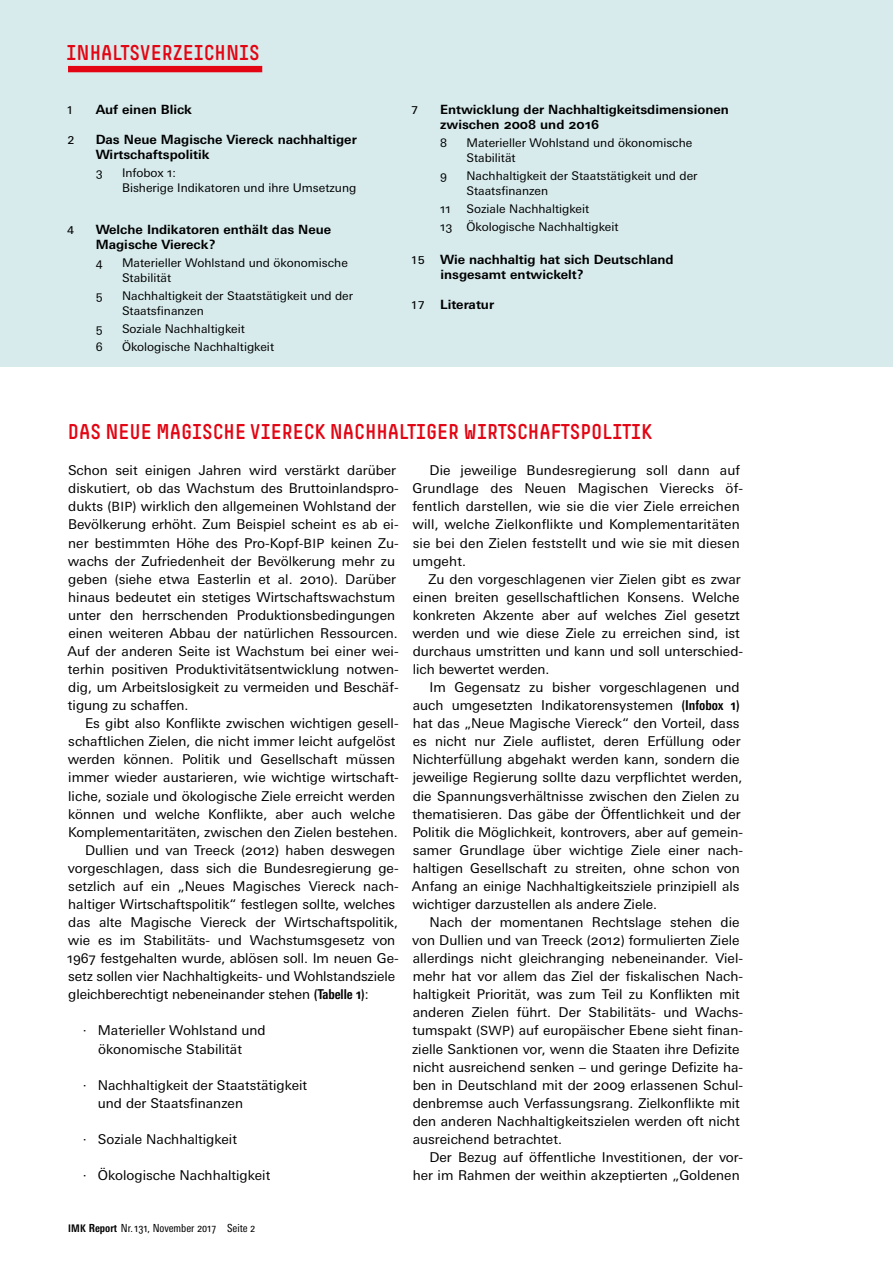
<style>
.page{position:relative;width:893px;height:1263px;background:#fff}
.page>*{position:absolute;margin:0;border:0;box-sizing:border-box;transform-origin:0 0}
.Ü1_Hauptüberschrift{font:21px "Simple HBS";color:#e30513}
.IHV_Haupt-Eintrag{font:14.4px "Univers Next Pro";color:#000}
.Grundtext{font:13.5px/18px "Univers Next Pro";color:#000}
.Grundtext_o_E{font:13.5px/18px "Univers Next Pro";color:#000}
.Vor_Auflistung__-zäh{font:13.5px/18px "Univers Next Pro";letter-spacing:-.005em;color:#000}
.IHV_Haupt-Eintrag-2{font:700 12.75px/15px "Univers Next Pro";color:#000}
.IHV_untergeordneter{font:12px/15px "Univers Next Pro";color:#000}
.Fußzeile{font:condensed 11.1px "Univers Next Pro";color:#000}
.s1{font-weight:400;font-size:14.4px}
.s2{font-size:12.75px}
.s3{font-weight:700;font-stretch:condensed}
.s4{font-weight:700;font-size:10.5px}
.s5{font-weight:700}
</style>
<div class="page">
<div style="left:0;top:0;width:893px;height:367px;background:#d7ebed"></div>
<div style="left:68px;top:66px;width:194px;height:6px;background:#e30513"></div>
<h1 class="Ü1_Hauptüberschrift" style="left:67px;top:40px;width:195px">INHALTSVERZEICHNIS</h1>
<p class="IHV_Haupt-Eintrag" style="left:66px;top:100px;width:9px">1</p>
<p class="IHV_Haupt-Eintrag-2" style="left:96px;top:102px;width:98px">Auf einen Blick</p>
<p class="IHV_Haupt-Eintrag" style="left:68px;top:130px;width:9px">2</p>
<p class="IHV_Haupt-Eintrag-2" style="left:96px;top:132px;width:263px">Das Neue Magische Viereck nachhaltiger<br>Wirtschaftspolitik</p>
<p class="IHV_untergeordneter" style="left:96px;top:165px;width:8px">3</p>
<p class="IHV_untergeordneter" style="left:122px;top:165px;width:236px">Infobox 1:<br>Bisherige Indikatoren und ihre Umsetzung</p>
<p class="IHV_Haupt-Eintrag" style="left:67px;top:220px;width:9px">4</p>
<p class="IHV_Haupt-Eintrag-2" style="left:96px;top:222px;width:237px">Welche Indikatoren enthält das Neue<br>Magische Viereck?</p>
<p class="IHV_untergeordneter" style="left:96px;top:255px;width:8px">4</p>
<p class="IHV_untergeordneter" style="left:122px;top:255px;width:227px">Materieller Wohlstand und ökonomische<br>Stabilität</p>
<p class="IHV_untergeordneter" style="left:96px;top:288px;width:8px">5</p>
<p class="IHV_untergeordneter" style="left:122px;top:288px;width:233px">Nachhaltigkeit der Staatstätigkeit und der<br>Staatsfinanzen</p>
<p class="IHV_untergeordneter" style="left:96px;top:321px;width:8px">5</p>
<p class="IHV_untergeordneter" style="left:122px;top:321px;width:124px">Soziale Nachhaltigkeit</p>
<p class="IHV_untergeordneter" style="left:96px;top:339px;width:8px">6</p>
<p class="IHV_untergeordneter" style="left:122px;top:339px;width:154px">Ökologische Nachhaltigkeit</p>
<p class="IHV_Haupt-Eintrag" style="left:411px;top:100px;width:9px">7</p>
<p class="IHV_Haupt-Eintrag-2" style="left:440px;top:102px;width:290px">Entwicklung der Nachhaltigkeitsdimensionen zwischen 2008 und 2016</p>
<p class="IHV_untergeordneter" style="left:440px;top:135px;width:8px">8</p>
<p class="IHV_untergeordneter" style="left:466px;top:135px;width:227px">Materieller Wohlstand und ökonomische<br>Stabilität</p>
<p class="IHV_untergeordneter" style="left:440px;top:168px;width:8px">9</p>
<p class="IHV_untergeordneter" style="left:466px;top:168px;width:233px">Nachhaltigkeit der Staatstätigkeit und der<br>Staatsfinanzen</p>
<p class="IHV_untergeordneter" style="left:440px;top:201px;width:12px">11</p>
<p class="IHV_untergeordneter" style="left:466px;top:201px;width:124px">Soziale Nachhaltigkeit</p>
<p class="IHV_untergeordneter" style="left:440px;top:219px;width:180px">13 Ökologische Nachhaltigkeit</p>
<p class="IHV_Haupt-Eintrag-2" style="left:440px;top:252px;width:235px;text-indent:-30px"><span class="s1">15</span> Wie nachhaltig hat sich Deutschland insgesamt entwickelt?</p>
<p class="IHV_Haupt-Eintrag-2" style="left:411px;top:296px;width:85px"><span class="s1">17</span> Literatur</p>
<p class="Ü1_Hauptüberschrift" style="left:68px;top:420px;width:586px">DAS NEUE MAGISCHE VIERECK NACHHALTIGER WIRTSCHAFTSPOLITIK</p>
<p class="Grundtext_o_E" style="left:68px;top:461px;width:333px">Schon seit einigen Jahren wird verstärkt darüber diskutiert, ob das Wachstum des Bruttoinlandspro&shy;dukts (<span class="s2">BIP</span>) wirklich den allgemeinen Wohlstand der Bevölkerung erhöht. Zum Beispiel scheint es ab ei&shy;ner bestimmten Höhe des Pro-Kopf-<span class="s2">BIP</span> keinen Zu&shy;wachs der Zufriedenheit der Bevölkerung mehr zu geben (siehe etwa Easterlin et al. 2010). Darüber hinaus bedeutet ein stetiges Wirtschaftswachstum unter den herrschenden Produktionsbedingungen einen weiteren Abbau der natürlichen Ressourcen.<br>Auf der anderen Seite ist Wachstum bei einer wei&shy;terhin positiven Produktivitätsentwicklung notwen&shy;dig, um Arbeitslosigkeit zu vermeiden und Beschäf&shy;tigung zu schaffen.</p>
<p class="Grundtext" style="left:68px;top:714px;width:332px;text-indent:17px">Es gibt also Konflikte zwischen wichtigen gesell&shy;schaftlichen Zielen, die nicht immer leicht aufgelöst werden können. Politik und Gesellschaft müssen immer wieder austarieren, wie wichtige wirtschaft&shy;liche, soziale und ökologische Ziele erreicht werden können und welche Konflikte, aber auch welche Komplementaritäten, zwischen den Zielen bestehen.</p>
<p class="Vor_Auflistung__-zäh" style="left:67px;top:841px;width:333px;text-indent:18px">Dullien und van Treeck (2012) haben deswegen vorgeschlagen, dass sich die Bundesregierung ge&shy;setzlich auf ein „Neues Magisches Viereck nach&shy;haltiger Wirtschaftspolitik“ festlegen sollte, welches das alte Magische Viereck der Wirtschaftspolitik, wie es im Stabilitäts- und Wachstumsgesetz von 1967 festgehalten wurde, ablösen soll. Im neuen Ge&shy;setz sollen vier Nachhaltigkeits- und Wohlstandsziele gleichberechtigt nebeneinander stehen <span class="s3">(Tabelle 1)</span>:</p>
<p class="Grundtext_o_E" style="left:98px;top:1022px;width:169px;text-indent:-15px">· Materieller Wohlstand und ökonomische Stabilität</p>
<p class="Grundtext_o_E" style="left:98px;top:1076px;width:211px;text-indent:-15px">· Nachhaltigkeit der Staatstätigkeit und der Staatsfinanzen</p>
<p class="Grundtext_o_E" style="left:83px;top:1130px;width:156px">· Soziale Nachhaltigkeit</p>
<p class="Grundtext_o_E" style="left:83px;top:1166px;width:189px">· Ökologische Nachhaltigkeit</p>
<p class="Grundtext" style="left:412px;top:461px;width:332px;text-indent:17px">Die jeweilige Bundesregierung soll dann auf Grundlage des Neuen Magischen Vierecks öf&shy;fentlich darstellen, wie sie die vier Ziele erreichen will, welche Zielkonflikte und Komplementaritäten sie bei den Zielen feststellt und wie sie mit diesen umgeht.</p>
<p class="Grundtext" style="left:412px;top:570px;width:332px;text-indent:16px">Zu den vorgeschlagenen vier Zielen gibt es zwar einen breiten gesellschaftlichen Konsens. Welche konkreten Akzente aber auf welches Ziel gesetzt werden und wie diese Ziele zu erreichen sind, ist durchaus umstritten und kann und soll unterschied&shy;lich bewertet werden.</p>
<p class="Grundtext" style="left:412px;top:678px;width:333px;text-indent:17px">Im Gegensatz zu bisher vorgeschlagenen und auch umgesetzten Indikatorensystemen <span class="s3">(Infobox 1) </span>hat das „Neue Magische Viereck“ den Vorteil, dass es nicht nur Ziele auflistet, deren Erfüllung oder Nichterfüllung abgehakt werden kann, sondern die jeweilige Regierung sollte dazu verpflichtet werden, die Spannungsverhältnisse zwischen den Zielen zu thematisieren. Das gäbe der Öffentlichkeit und der Politik die Möglichkeit, kontrovers, aber auf gemein&shy;samer Grundlage über wichtige Ziele einer nach&shy;haltigen Gesellschaft zu streiten, ohne schon von Anfang an einige Nachhaltigkeitsziele prinzipiell als wichtiger darzustellen als andere Ziele.</p>
<p class="Grundtext" style="left:412px;top:913px;width:332px;text-indent:17px">Nach der momentanen Rechtslage stehen die von Dullien und van Treeck (2012) formulierten Ziele allerdings nicht gleichranging nebeneinander. Viel&shy;mehr hat vor allem das Ziel der fiskalischen Nach&shy;haltigkeit Priorität, was zum Teil zu Konflikten mit anderen Zielen führt. Der Stabilitäts- und Wachs&shy;tumspakt (<span class="s2">SWP</span>) auf europäischer Ebene sieht finan&shy;zielle Sanktionen vor, wenn die Staaten ihre Defizite nicht ausreichend senken – und geringe Defizite ha&shy;ben in Deutschland mit der 2009 erlassenen Schul&shy;denbremse auch Verfassungsrang. Zielkonflikte mit den anderen Nachhaltigkeitszielen werden oft nicht ausreichend betrachtet.</p>
<p class="Grundtext" style="left:413px;top:1148px;width:332px;text-align:right">Der Bezug auf öffentliche Investitionen, der vor&shy;her im Rahmen der weithin akzeptierten „Goldenen</p>
<p class="Fußzeile" style="left:68px;top:1221px;width:189px"><span class="s4">IMK</span> <span class="s5">Report</span> Nr.131, November 2017 Seite 2</p>
</div>
